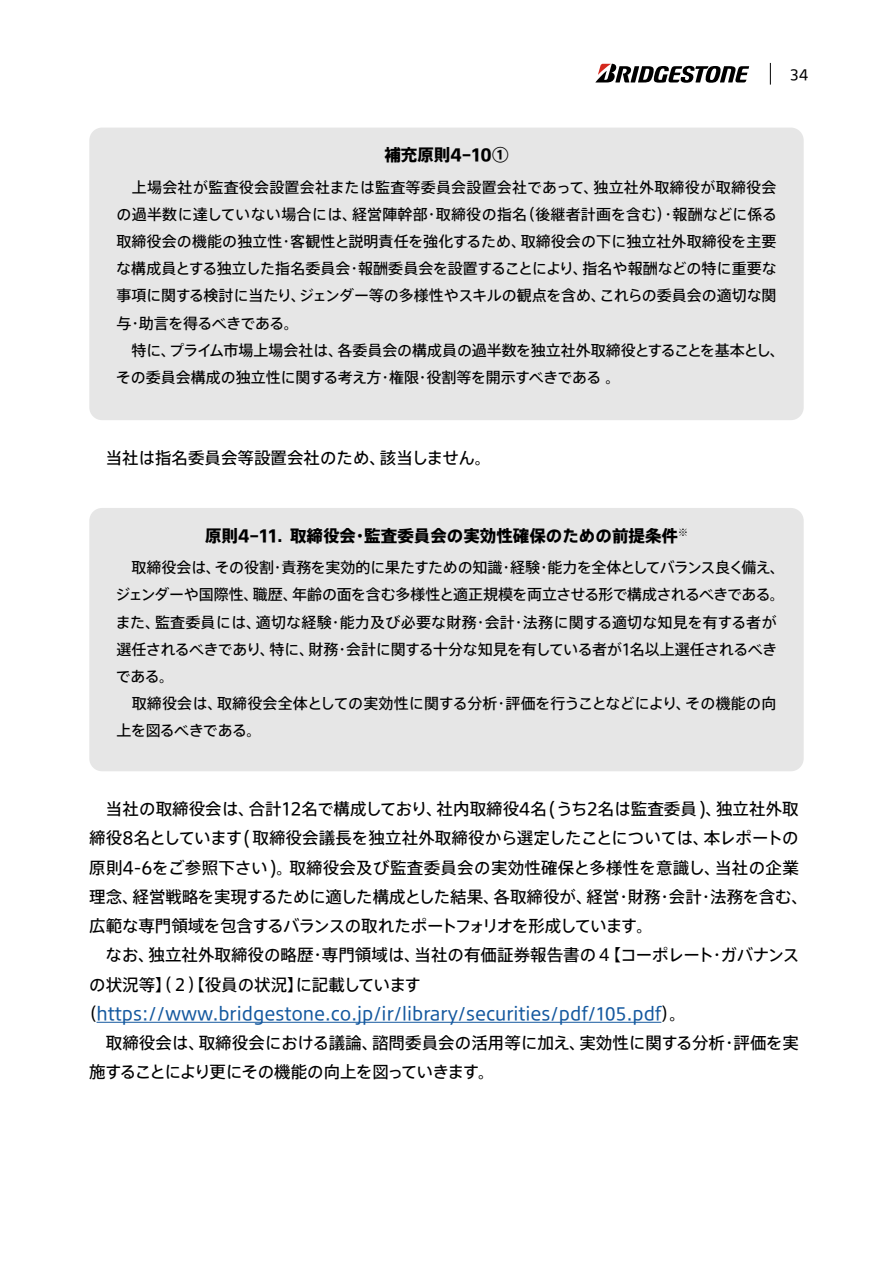
<style>
.page{position:relative;width:893px;height:1263px;background:#fff}
.page>*{position:absolute;margin:0;border:0;box-sizing:border-box;transform-origin:0 0}
.t1{font:16.5px "Bridgestone Type TP";color:#000}
.t2{font:16.5px "Bridgestone Type TP";color:#15599f}
.t3{font:700 16.5px "Bridgestone Type TP";color:#000}
.t4{font:16.5px "Bridgestone Type TP";letter-spacing:-.03em;color:#000}
.t5{font:16.5px "Bridgestone Type TP";letter-spacing:-.05em;color:#000}
.t6{font:15px/27.2px "Bridgestone Type TP";color:#000}
.t7{font:13.8px "Bridgestone Type TP";color:#000}
.s1{color:#000}
</style>
<div class="page">
<svg style="left:770px;top:63px;width:1px;height:22px"></svg>
<svg style="left:595px;top:64px;width:154px;height:19px"></svg>
<hr style="left:97px;top:1022px;width:564px;height:1px;background:#15599f">
<div style="left:89px;top:128px;width:715px;height:292px;background:#e6e6e6;border-radius:13px"></div>
<div style="left:89px;top:508px;width:715px;height:263px;background:#e6e6e6;border-radius:13px"></div>
<p class="t7" style="left:790px;top:63px;width:20px">34</p>
<p class="t3" style="left:384px;top:141px;width:126px">補充原則4–10①</p>
<p class="t6" style="left:116px;top:172px;width:670px">　上場会社が監査役会設置会社または監査等委員会設置会社であって、独立社外取締役が取締役会の過半数に達していない場合には、経営陣幹部・取締役の指名（後継者計画を含む）・報酬などに係る取締役会の機能の独立性・客観性と説明責任を強化するため、取締役会の下に独立社外取締役を主要な構成員とする独立した指名委員会・報酬委員会を設置することにより、指名や報酬などの特に重要な事項に関する検討に当たり、ジェンダー等の多様性やスキルの観点を含め、これらの委員会の適切な関与・助言を得るべきである。<br>　特に、プライム市場上場会社は、各委員会の構成員の過半数を独立社外取締役とすることを基本とし、その委員会構成の独立性に関する考え方・権限・役割等を開示すべきである 。</p>
<p class="t1" style="left:89px;top:444px;width:403px">　当社は指名委員会等設置会社のため、該当しません。</p>
<p class="t3" style="left:205px;top:521px;width:484px">原則4–11．取締役会・監査委員会の実効性確保のための前提条件<sup>※</sup></p>
<p class="t6" style="left:116px;top:553px;width:671px">　取締役会は、その役割・責務を実効的に果たすための知識・経験・能力を全体としてバランス良く備え、ジェンダーや国際性、職歴、年齢の面を含む多様性と適正規模を両立させる形で構成されるべきである。また、監査委員には、適切な経験・能力及び必要な財務・会計・法務に関する適切な知見を有する者が選任されるべきであり、特に、財務・会計に関する十分な知見を有している者が1名以上選任されるべきである。<br>　取締役会は、取締役会全体としての実効性に関する分析・評価を行うことなどにより、その機能の向上を図るべきである。</p>
<p class="t1" style="left:89px;top:795px;width:711px">　当社の取締役会は、合計12名で構成しており、社内取締役4名(うち2名は監査委員)、独立社外取</p>
<p class="t1" style="left:89px;top:824px;width:711px">締役8名としています(取締役会議長を独立社外取締役から選定したことについては、本レポートの</p>
<p class="t1" style="left:89px;top:853px;width:711px">原則4-6をご参照下さい)。取締役会及び監査委員会の実効性確保と多様性を意識し、当社の企業</p>
<p class="t1" style="left:89px;top:882px;width:720px">理念、経営戦略を実現するために適した構成とした結果、各取締役が、経営・財務・会計・法務を含む、</p>
<p class="t4" style="left:89px;top:912px;width:565px">広範な専門領域を包含するバランスの取れたポートフォリオを形成しています。</p>
<p class="t1" style="left:89px;top:941px;width:711px">　なお、独立社外取締役の略歴・専門領域は、当社の有価証券報告書の４【コーポレート・ガバナンス</p>
<p class="t1" style="left:89px;top:970px;width:333px">の状況等】（２）【役員の状況】に記載しています</p>
<p class="t2" style="left:80px;top:1000px;width:608px"><span class="s1">（</span>https://www.bridgestone.co.jp/ir/library/securities/pdf/105.pdf<span class="s1">）。</span></p>
<p class="t1" style="left:89px;top:1029px;width:711px">　取締役会は、取締役会における議論、諮問委員会の活用等に加え、実効性に関する分析・評価を実</p>
<p class="t5" style="left:89px;top:1058px;width:407px">施することにより更にその機能の向上を図っていきます。</p>
</div>
